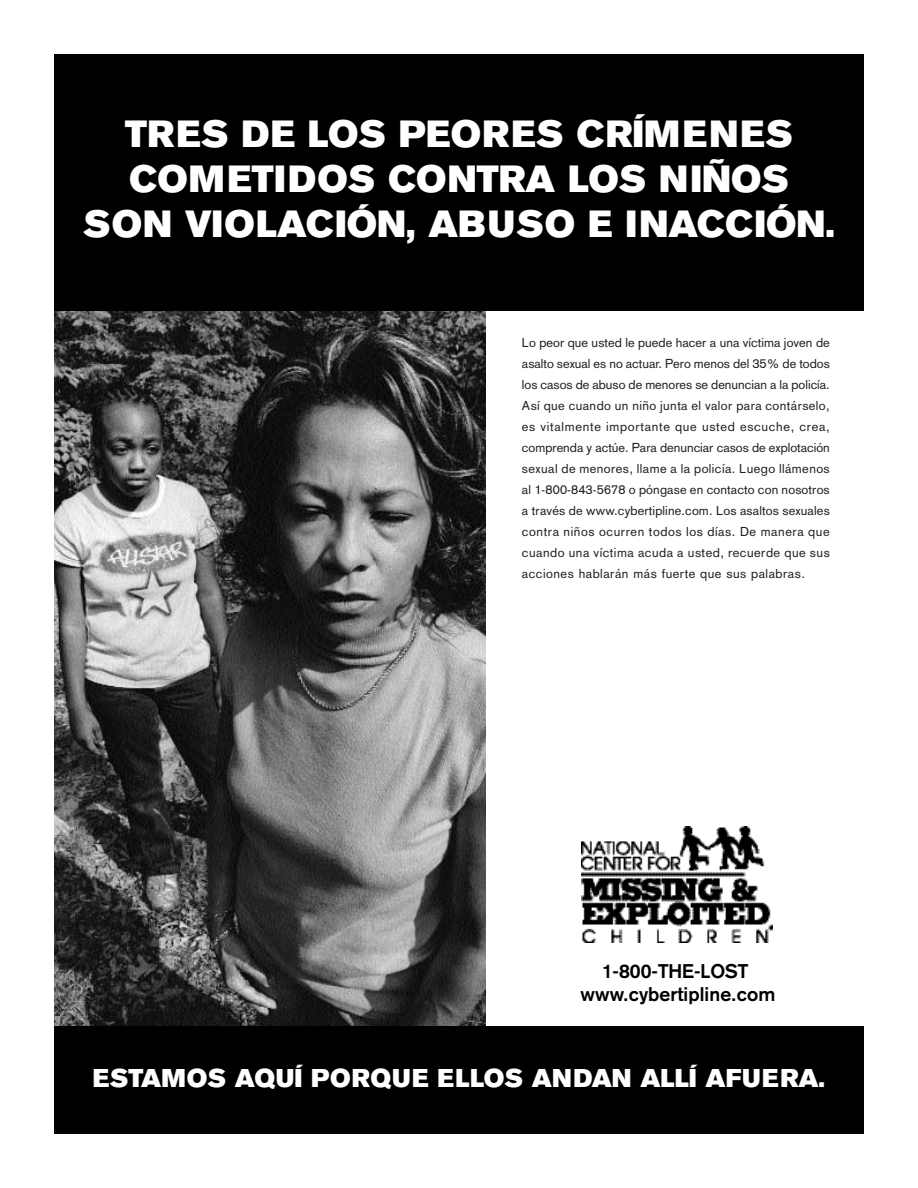
<style>
.page{position:relative;width:918px;height:1188px;background:#fff}
.page>*{position:absolute;margin:0;border:0;box-sizing:border-box;transform-origin:0 0}
.t1{font:37.5px/45px "Akzidenz Grotesk BE Super";letter-spacing:.015em;color:#fff;text-align:center}
.t2{font:25.5px "Akzidenz Grotesk BE Super";letter-spacing:.01em;color:#fff}
.t3{font:700 19.5px/23.4px "Akzidenz Grotesk";letter-spacing:.005em;color:#000;text-align:center}
.t4{font:12.75px/21px "Akzidenz Grotesk";letter-spacing:.04em;color:#231f20;text-align:justify}
</style>
<div class="page">
<img style="left:54px;top:310px;width:432px;height:716px">
<div style="left:54px;top:54px;width:810px;height:256px;background:#000"></div>
<div style="left:54px;top:1026px;width:810px;height:108px;background:#000"></div>
<img style="left:582px;top:827px;width:190px;height:115px">
<h1 class="t1" style="left:83px;top:115px;width:753px">TRES DE LOS PEORES CRÍMENES<br>COMETIDOS CONTRA LOS NIÑOS<br>SON VIOLACIÓN, ABUSO E INACCIÓN.</h1>
<p class="t4" style="left:522px;top:333px;width:309px">Lo peor que usted le puede hacer a una víctima joven de asalto sexual es no actuar. Pero menos del 35% de todos los casos de abuso de menores se denuncian a la policía.<br>Así que cuando un niño junta el valor para contárselo, es vitalmente importante que usted escuche, crea, comprenda y actúe. Para denunciar casos de explotación sexual de menores, llame a la policía. Luego llámenos al 1-800-843-5678 o póngase en contacto con nosotros a través de www.cybertipline.com. Los asaltos sexuales contra niños ocurren todos los días. De manera que cuando una víctima acuda a usted, recuerde que sus acciones hablarán más fuerte que sus palabras.</p>
<h3 class="t3" style="left:581px;top:961px;width:196px">1-800-THE-LOST www.cybertipline.com</h3>
<h2 class="t2" style="left:93px;top:1069px;width:734px">ESTAMOS AQUÍ PORQUE ELLOS ANDAN ALLÍ AFUERA.</h2>
</div>
